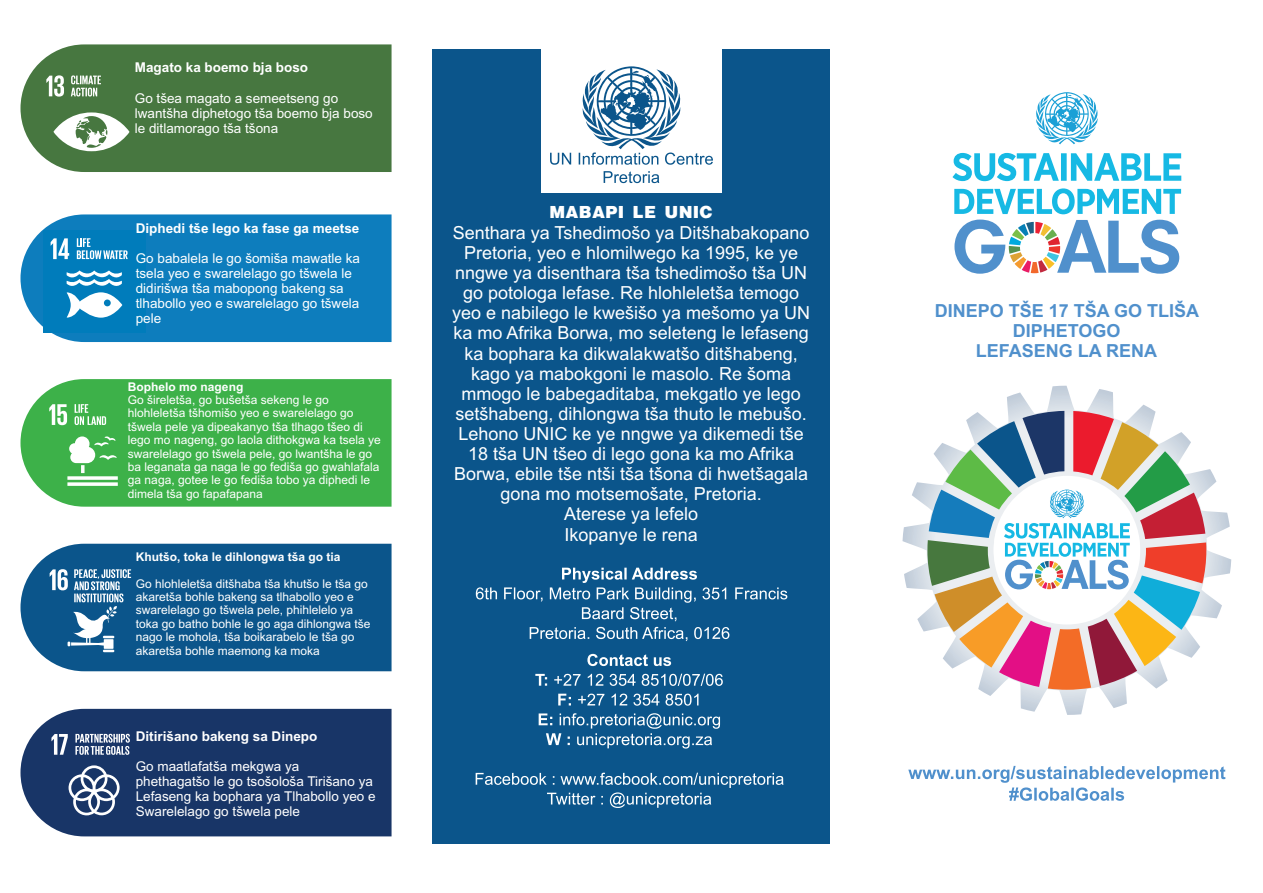
<style>
.page{position:relative;width:1263px;height:893px;background:#fff}
.page>*{position:absolute;margin:0;border:0;box-sizing:border-box;transform-origin:0 0}
.t1{font:18px/20.1px "Arial";color:#fff;text-align:center}
.t2{font:700 18px/20.1px "Arial";color:#5090cc;text-align:center}
.t3{font:900 18px "Arena";color:#fff}
.t4{font:13.5px/15.1px "Arial";color:#fff}
.t5{font:700 13.5px "Arial";color:#fff}
.t6{font:12px/13.4px "Arial";color:#fff}
.t7{font:700 12px "Arial";color:#fff}
</style>
<div class="page">
<div style="left:21px;top:379px;width:371px;height:128px;background:#3db149"></div>
<div style="left:21px;top:44px;width:371px;height:128px;background:#477740"></div>
<div style="left:21px;top:214px;width:371px;height:128px;background:#0d7dbd"></div>
<div style="left:21px;top:544px;width:371px;height:127px;background:#0b558b"></div>
<div style="left:21px;top:709px;width:371px;height:127px;background:#183567"></div>
<svg style="left:954px;top:220px;width:225px;height:54px"></svg>
<svg style="left:1036px;top:92px;width:62px;height:52px"></svg>
<svg style="left:952px;top:153px;width:229px;height:61px"></svg>
<svg style="left:902px;top:386px;width:329px;height:329px"></svg>
<svg style="left:908px;top:766px;width:317px;height:35px"></svg>
<svg style="left:927px;top:411px;width:279px;height:279px"></svg>
<div style="left:433px;top:49px;width:397px;height:795px;background:#0b558b"></div>
<svg style="left:476px;top:568px;width:311px;height:240px"></svg>
<div style="left:541px;top:37px;width:181px;height:156px;background:#fff"></div>
<svg style="left:550px;top:66px;width:163px;height:117px"></svg>
<div style="left:44px;top:230px;width:102px;height:102px;background:#007cbb"></div>
<svg style="left:67px;top:271px;width:55px;height:47px"></svg>
<svg style="left:51px;top:238px;width:18px;height:21px"></svg>
<svg style="left:77px;top:238px;width:51px;height:21px"></svg>
<svg style="left:53px;top:112px;width:77px;height:39px"></svg>
<svg style="left:46px;top:75px;width:18px;height:22px"></svg>
<svg style="left:71px;top:75px;width:30px;height:21px"></svg>
<svg style="left:67px;top:476px;width:51px;height:4px"></svg>
<svg style="left:67px;top:482px;width:51px;height:4px"></svg>
<svg style="left:69px;top:436px;width:48px;height:37px"></svg>
<svg style="left:49px;top:404px;width:18px;height:21px"></svg>
<svg style="left:75px;top:404px;width:31px;height:21px"></svg>
<svg style="left:50px;top:569px;width:81px;height:83px"></svg>
<svg style="left:69px;top:765px;width:51px;height:50px"></svg>
<svg style="left:51px;top:734px;width:17px;height:21px"></svg>
<svg style="left:75px;top:734px;width:55px;height:21px"></svg>
<p class="t5" style="left:135px;top:63px;width:175px">Magato ka boemo bja boso</p>
<p class="t4" style="left:135px;top:92px;width:239px">Go tšea magato a semeetseng go lwantšha diphetogo tša boemo bja boso le ditlamorago tša tšona</p>
<p class="t5" style="left:136px;top:223px;width:225px">Diphedi tše lego ka fase ga meetse</p>
<p class="t4" style="left:136px;top:252px;width:226px">Go babalela le go šomiša mawatle ka tsela yeo e swarelelago go tšwela le didirišwa tša mabopong bakeng sa tlhabollo yeo e swarelelago go tšwela pele</p>
<p class="t7" style="left:128px;top:382px;width:117px">Bophelo mo nageng</p>
<p class="t6" style="left:128px;top:394px;width:254px">Go šireletša, go bušetša sekeng le go hlohleletša tšhomišo yeo e swarelelago go tšwela pele ya dipeakanyo tša tlhago tšeo di lego mo nageng, go laola dithokgwa ka tsela ye swarelelago go tšwela pele, go lwantšha le go ba leganata ga naga le go fediša go gwahlafala ga naga, gotee le go fediša tobo ya diphedi le dimela tša go fapafapana</p>
<p class="t7" style="left:136px;top:552px;width:206px">Khutšo, toka le dihlongwa tša go tia</p>
<p class="t6" style="left:136px;top:578px;width:236px">Go hlohleletša ditšhaba tša khutšo le tša go akaretša bohle bakeng sa tlhabollo yeo e swarelelago go tšwela pele, phihlelelo ya toka go batho bohle le go aga dihlongwa tše nago le mohola, tša boikarabelo le tša go akaretša bohle maemong ka moka</p>
<p class="t5" style="left:136px;top:731px;width:183px">Ditirišano bakeng sa Dinepo</p>
<p class="t4" style="left:136px;top:760px;width:241px">Go maatlafatša mekgwa ya phethagatšo le go tsošološa Tirišano ya<br>Lefaseng ka bophara ya Tlhabollo yeo e<br>Swarelelago go tšwela pele</p>
<p class="t3" style="left:549px;top:203px;width:165px">MABAPI LE UNIC</p>
<p class="t1" style="left:452px;top:224px;width:360px">Senthara ya Tshedimošo ya Ditšhabakopano Pretoria, yeo e hlomilwego ka 1995, ke ye nngwe ya disenthara tša tshedimošo tša UN go potologa lefase. Re hlohleletša temogo yeo e nabilego le kwešišo ya mešomo ya UN ka mo Afrika Borwa, mo seleteng le lefaseng ka bophara ka dikwalakwatšo ditšhabeng, kago ya mabokgoni le masolo. Re šoma mmogo le babegaditaba, mekgatlo ye lego setšhabeng, dihlongwa tša thuto le mebušo.<br>Lehono UNIC ke ye nngwe ya dikemedi tše 18 tša UN tšeo di lego gona ka mo Afrika Borwa, ebile tše ntši tša tšona di hwetšagala gona mo motsemošate, Pretoria.<br>Aterese ya lefelo<br>Ikopanye le rena</p>
<p class="t2" style="left:935px;top:302px;width:266px">DINEPO TŠE 17 TŠA GO TLIŠA<br>DIPHETOGO<br>LEFASENG LA RENA</p>
</div>
